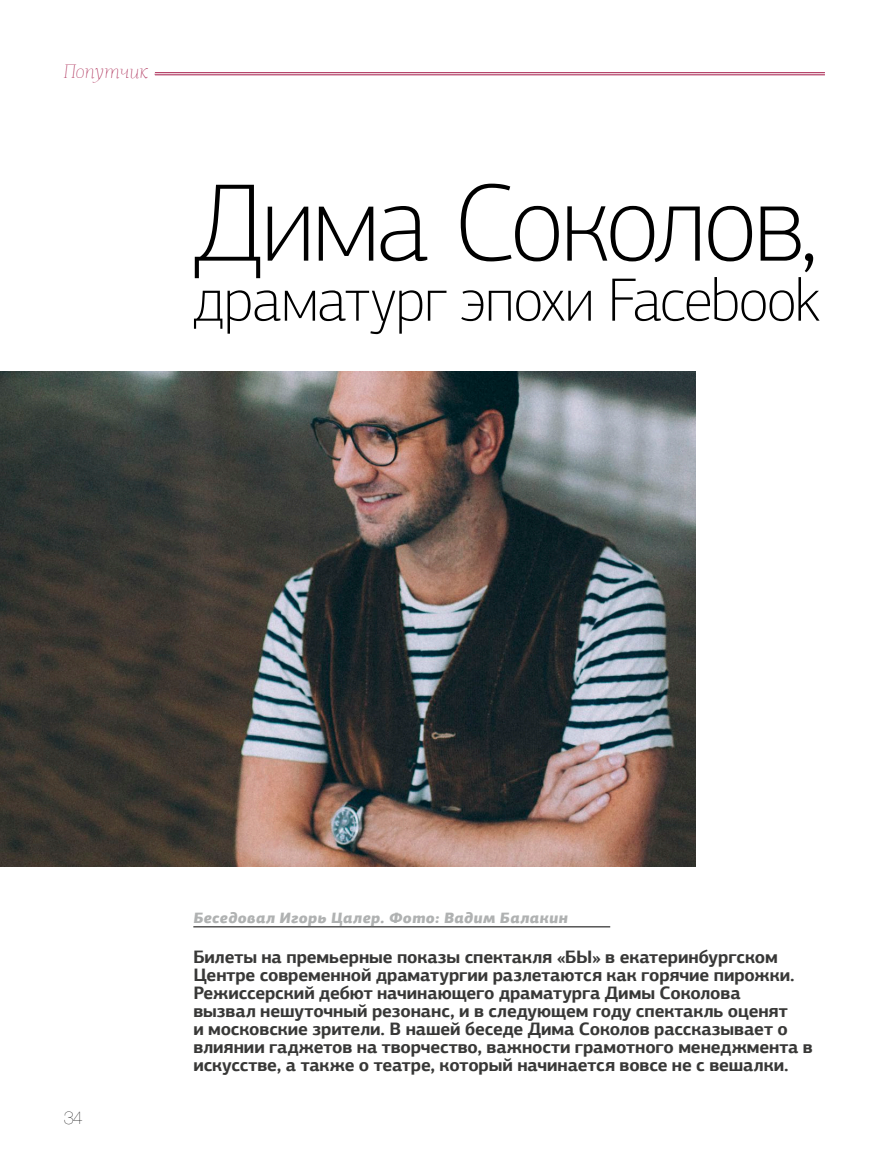
<style>
.page{position:relative;width:893px;height:1149px;background:#fff}
.page>*{position:absolute;margin:0;border:0;box-sizing:border-box;transform-origin:0 0}
._1__Header{font:100 111px "PF Agora Sans Pro";letter-spacing:-.035em;color:#000}
._1__Header-2{font:100 61.5px "PF Agora Sans Pro";letter-spacing:-.025em;color:#000}
.RUBRIQUE{font:italic 100 19.5px "PF Agora Slab Pro";letter-spacing:.015em;color:#a51a48}
._1__Lead{font:700 18px/18px "PF Agora Sans Pro";letter-spacing:-.005em;color:#383837}
.t1{font:200 18px "Helvetica Neue Cyr";color:#000}
.aftar{font:italic 900 15px "PF Agora Sans Pro";letter-spacing:.025em;color:#b0b2b2}
</style>
<div class="page">
<img style="left:0;top:372px;width:695px;height:493px">
<hr style="left:64px;top:72px;width:761px;height:1px;background:#a51a48">
<hr style="left:64px;top:75px;width:761px;height:1px;background:#a51a48">
<svg style="left:64px;top:72px;width:104px;height:4px"></svg>
<hr style="left:193px;top:926px;width:417px;height:1px;background:#000">
<p class="RUBRIQUE" style="left:64px;top:61px;width:86px">Попутчик</p>
<p class="_1__Header" style="left:193px;top:159px;width:625px">Дима Соколов,</p>
<p class="_1__Header-2" style="left:193px;top:264px;width:628px">драматург эпохи Facebook</p>
<p class="t1" style="left:64px;top:1106px;width:20px">34</p>
<p class="aftar" style="left:193px;top:907px;width:376px">Беседовал Игорь Цалер. Фото: Вадим Балакин</p>
<p class="_1__Lead" style="left:193px;top:947px;width:621px">Билеты на премьерные показы спектакля «БЫ» в екатеринбургском Центре современной драматургии разлетаются как горячие пирожки.<br>Режиссерский дебют начинающего драматурга Димы Соколова<br>вызвал нешуточный резонанс, и в следующем году спектакль оценят<br>и московские зрители. В нашей беседе Дима Соколов рассказывает о влиянии гаджетов на творчество, важности грамотного менеджмента в искусстве, а также о театре, который начинается вовсе не с вешалки.</p>
</div>
